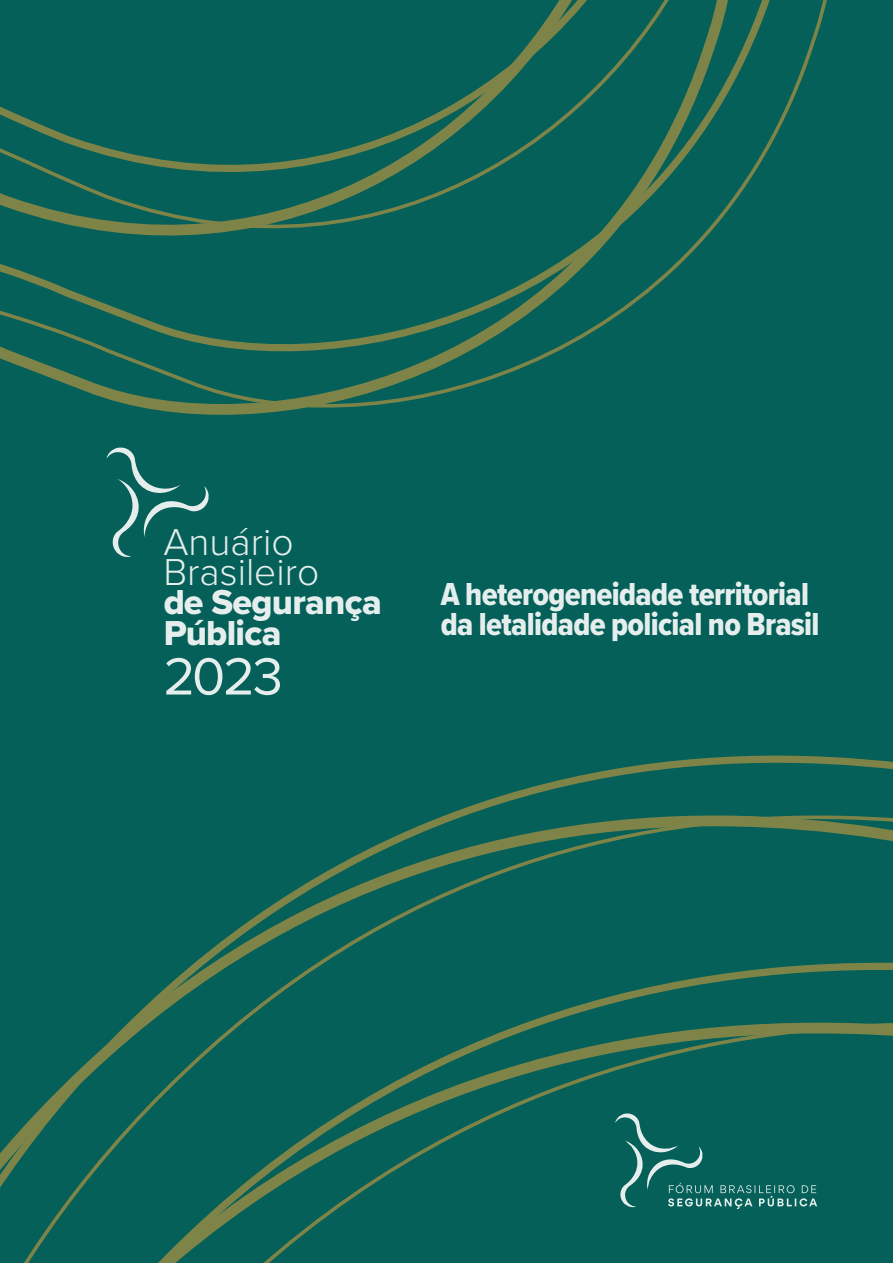
<style>
.page{position:relative;width:893px;height:1263px;background:#fff}
.page>*{position:absolute;margin:0;border:0;box-sizing:border-box;transform-origin:0 0}
.t1{font:54.3px "Proxima Nova";color:#fff}
.t2{font:300 38.85px/29.5px "Proxima Nova";color:#fff}
.t3{font:35.85px/31.7px "Proxima Nova Extrabld";letter-spacing:-.02em;color:#fff}
.t4{font:33px/30px "Proxima Nova Cond Extrabld";letter-spacing:-.02em;color:#fff}
</style>
<div class="page">
<svg style="left:0;top:0;width:864px;height:209px;background:#0e6256"></svg>
<div style="left:0;top:209px;width:893px;height:1054px;background:#046058"></div>
<svg style="left:615px;top:1112px;width:202px;height:97px;background:#176c64"></svg>
<svg style="left:106px;top:446px;width:105px;height:112px;background:#1d6f68"></svg>
<p class="t2" style="left:163px;top:525px;width:157px">Anuário<br>Brasileiro</p>
<p class="t3" style="left:163px;top:585px;width:220px">de Segurança<br>Pública</p>
<h1 class="t1" style="left:163px;top:636px;width:121px">2023</h1>
<p class="t4" style="left:441px;top:579px;width:380px">A heterogeneidade territorial da letalidade policial no Brasil</p>
</div>
